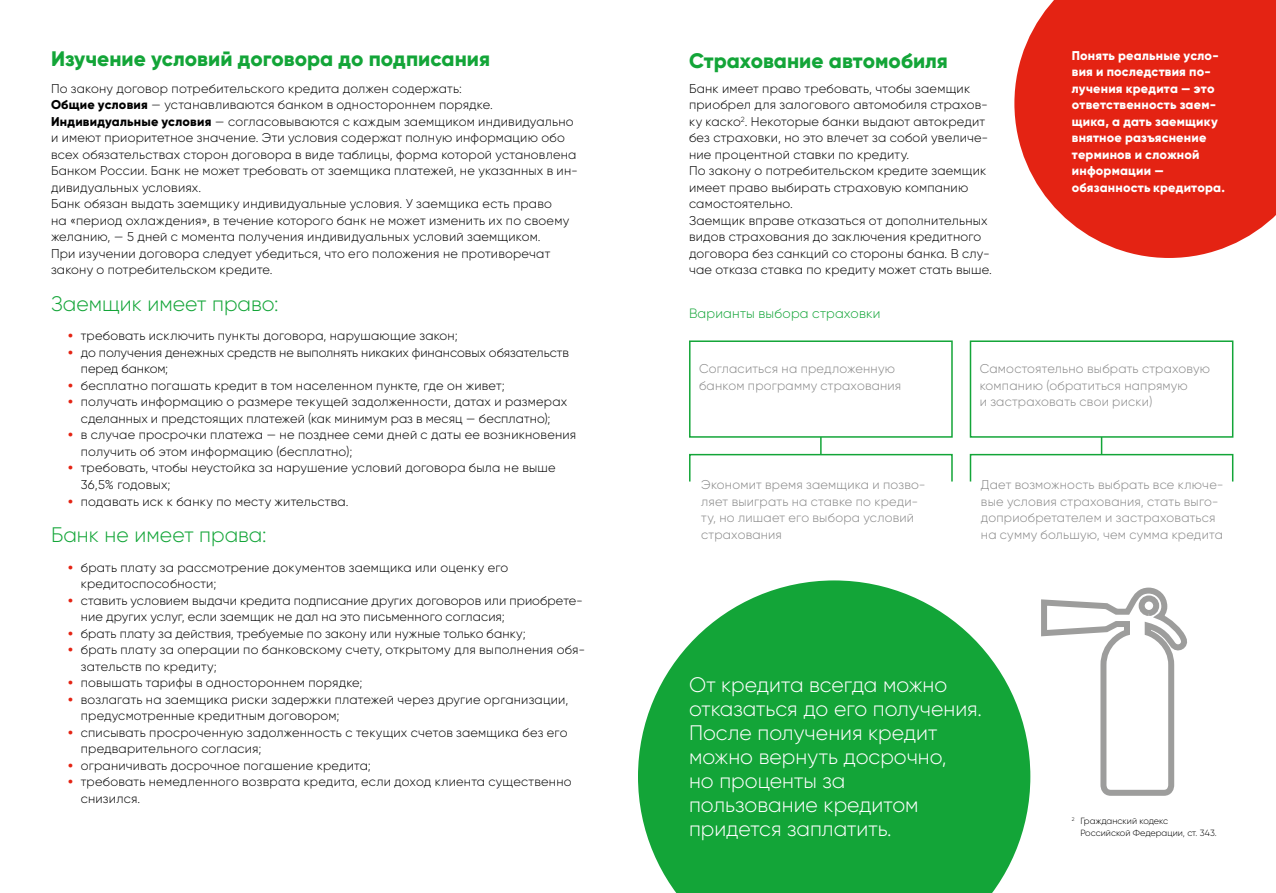
<style>
.page{position:relative;width:1276px;height:893px;background:#fff}
.page>*{position:absolute;margin:0;border:0;box-sizing:border-box;transform-origin:0 0}
.Vrez_Title{font:300 21px/24px "Gilroy";color:#fff}
.t1{font:800 21px "Gilroy";color:#13a538}
.Subtitle{font:300 21px "Gilroy";color:#13a538}
.Subtitle-2{font:300 13.5px "Gilroy";letter-spacing:.015em;color:#13a538}
.Body{font:300 12.75px/16.5px "Gilroy";letter-spacing:.015em;color:#000}
.Body-2{font:300 12.75px/16.5px "Gilroy";letter-spacing:.015em;color:#878787}
.Body-3{font:800 12.75px/16.5px "Gilroy";letter-spacing:.015em;color:#fff}
.Body-4{font:300 12.75px/16.5px "Gilroy";letter-spacing:-.005em;color:#000}
.Snoska{font:300 9px/12px "Gilroy";color:#000}
.s1{font-weight:800}
.s2{font-weight:800;color:#e42313}
</style>
<div class="page">
<svg style="left:1014px;top:0;width:262px;height:258px;background:#e73d2f"></svg>
<svg style="left:638px;top:580px;width:392px;height:313px;fill:#13a538"></svg>
<svg style="left:969px;top:433px;width:265px;height:49px"></svg>
<svg style="left:689px;top:433px;width:264px;height:49px"></svg>
<div style="left:690px;top:341px;width:262px;height:96px;background:#fff"></div>
<div style="left:689px;top:340px;width:263px;height:98px;border:2px solid #13a538"></div>
<div style="left:970px;top:341px;width:262px;height:96px;background:#fff"></div>
<div style="left:969px;top:340px;width:264px;height:98px;border:2px solid #13a538"></div>
<svg style="left:1041px;top:587px;width:145px;height:209px"></svg>
<p class="t1" style="left:51px;top:45px;width:440px">Изучение условий договора до подписания</p>
<p class="Body" style="left:51px;top:80px;width:412px">По закону договор потребительского кредита должен содержать:</p>
<p class="Body" style="left:51px;top:97px;width:443px"><span class="s1">Общие условия</span> — устанавливаются банком в одностороннем порядке.</p>
<p class="Body" style="left:51px;top:113px;width:528px"><span class="s1">Индивидуальные условия</span> — согласовываются с каждым заемщиком индивидуально и имеют приоритетное значение. Эти условия содержат полную информацию обо всех обязательствах сторон договора в виде таблицы, форма которой установлена Банком России. Банк не может требовать от заемщика платежей, не указанных в ин&shy;дивидуальных условиях.</p>
<p class="Body" style="left:51px;top:196px;width:520px">Банк обязан выдать заемщику индивидуальные условия. У заемщика есть право на «период охлаждения», в течение которого банк не может изменить их по своему желанию, — 5 дней с момента получения индивидуальных условий заемщиком.<br>При изучении договора следует убедиться, что его положения не противоречат закону о потребительском кредите.</p>
<p class="Subtitle" style="left:51px;top:291px;width:229px">Заемщик имеет право:</p>
<p class="Body" style="left:68px;top:328px;width:391px"><span class="s2">•</span> требовать исключить пункты договора, нарушающие закон;</p>
<p class="Body-4" style="left:81px;top:344px;width:489px;text-indent:-13px"><span class="s2">•</span> до получения денежных средств не выполнять никаких финансовых обязательств перед банком;</p>
<p class="Body" style="left:68px;top:377px;width:438px"><span class="s2">•</span> бесплатно погашать кредит в том населенном пункте, где он живет;</p>
<p class="Body" style="left:68px;top:394px;width:500px;text-align:center"><span class="s2">•</span> получать информацию о размере текущей задолженности, датах и размерах сделанных и предстоящих платежей (как минимум раз в месяц — бесплатно);</p>
<p class="Body" style="left:81px;top:427px;width:497px;text-indent:-13px"><span class="s2">•</span> в случае просрочки платежа — не позднее семи дней с даты ее возникновения получить об этом информацию (бесплатно);</p>
<p class="Body" style="left:81px;top:460px;width:476px;text-indent:-13px"><span class="s2">•</span> требовать, чтобы неустойка за нарушение условий договора была не выше<br>36,5% годовых;</p>
<p class="Body" style="left:68px;top:493px;width:282px"><span class="s2">•</span> подавать иск к банку по месту жительства.</p>
<p class="Subtitle" style="left:51px;top:522px;width:217px">Банк не имеет права:</p>
<p class="Body" style="left:81px;top:559px;width:429px;text-indent:-13px"><span class="s2">•</span> брать плату за рассмотрение документов заемщика или оценку его кредитоспособности;</p>
<p class="Body" style="left:81px;top:592px;width:504px;text-indent:-13px"><span class="s2">•</span> ставить условием выдачи кредита подписание других договоров или приобрете&shy;ние других услуг, если заемщик не дал на это письменного согласия;</p>
<p class="Body" style="left:68px;top:625px;width:459px"><span class="s2">•</span> брать плату за действия, требуемые по закону или нужные только банку;</p>
<p class="Body" style="left:81px;top:641px;width:506px;text-indent:-13px"><span class="s2">•</span> брать плату за операции по банковскому счету, открытому для выполнения обя&shy;зательств по кредиту;</p>
<p class="Body" style="left:68px;top:674px;width:296px"><span class="s2">•</span> повышать тарифы в одностороннем порядке;</p>
<p class="Body" style="left:81px;top:691px;width:489px;text-indent:-13px"><span class="s2">•</span> возлагать на заемщика риски задержки платежей через другие организации, предусмотренные кредитным договором;</p>
<p class="Body" style="left:81px;top:724px;width:488px;text-indent:-13px"><span class="s2">•</span> списывать просроченную задолженность с текущих счетов заемщика без его предварительного согласия;</p>
<p class="Body" style="left:68px;top:757px;width:304px"><span class="s2">•</span> ограничивать досрочное погашение кредита;</p>
<p class="Body" style="left:81px;top:773px;width:492px;text-indent:-13px"><span class="s2">•</span> требовать немедленного возврата кредита, если доход клиента существенно снизился.</p>
<p class="t1" style="left:689px;top:47px;width:260px">Страхование автомобиля</p>
<p class="Body" style="left:689px;top:80px;width:301px">Банк имеет право требовать, чтобы заемщик приобрел для залогового автомобиля страхов&shy;ку каско<sup>2</sup>. Некоторые банки выдают автокредит без страховки, но это влечет за собой увеличе&shy;ние процентной ставки по кредиту.</p>
<p class="Body" style="left:689px;top:163px;width:299px">По закону о потребительском кредите заемщик имеет право выбирать страховую компанию самостоятельно.</p>
<p class="Body" style="left:689px;top:212px;width:304px">Заемщик вправе отказаться от дополнительных видов страхования до заключения кредитного договора без санкций со стороны банка. В слу&shy;чае отказа ставка по кредиту может стать выше.</p>
<p class="Subtitle-2" style="left:689px;top:305px;width:193px">Варианты выбора страховки</p>
<p class="Body-3" style="left:1071px;top:47px;width:155px">Понять реальные усло&shy;вия и последствия по&shy;лучения кредита — это ответственность заем&shy;щика, а дать заемщику внятное разъяснение терминов и сложной информации — обязанность кредитора.</p>
<p class="Body-2" style="left:699px;top:361px;width:204px">Согласиться на предложенную банком программу страхования</p>
<p class="Body-2" style="left:979px;top:361px;width:232px">Самостоятельно выбрать страховую компанию (обратиться напрямую<br>и застраховать свои риски)</p>
<p class="Body-2" style="left:701px;top:476px;width:226px">Экономит время заемщика и позво&shy;ляет выиграть на ставке по креди&shy;ту, но лишает его выбора условий страхования</p>
<p class="Body-2" style="left:981px;top:476px;width:244px">Дает возможность выбрать все ключе&shy;вые условия страхования, стать выго&shy;доприобретателем и застраховаться на сумму большую, чем сумма кредита</p>
<p class="Vrez_Title" style="left:689px;top:672px;width:294px">От кредита всегда можно отказаться до его получения.</p>
<p class="Vrez_Title" style="left:689px;top:720px;width:259px">После получения кредит можно вернуть досрочно, но проценты за пользование кредитом придется заплатить.</p>
<p class="Snoska" style="left:1080px;top:814px;width:138px;text-indent:-9px"><sup>2</sup> Гражданский кодекс<br>Российской Федерации, ст. 343.</p>
</div>
